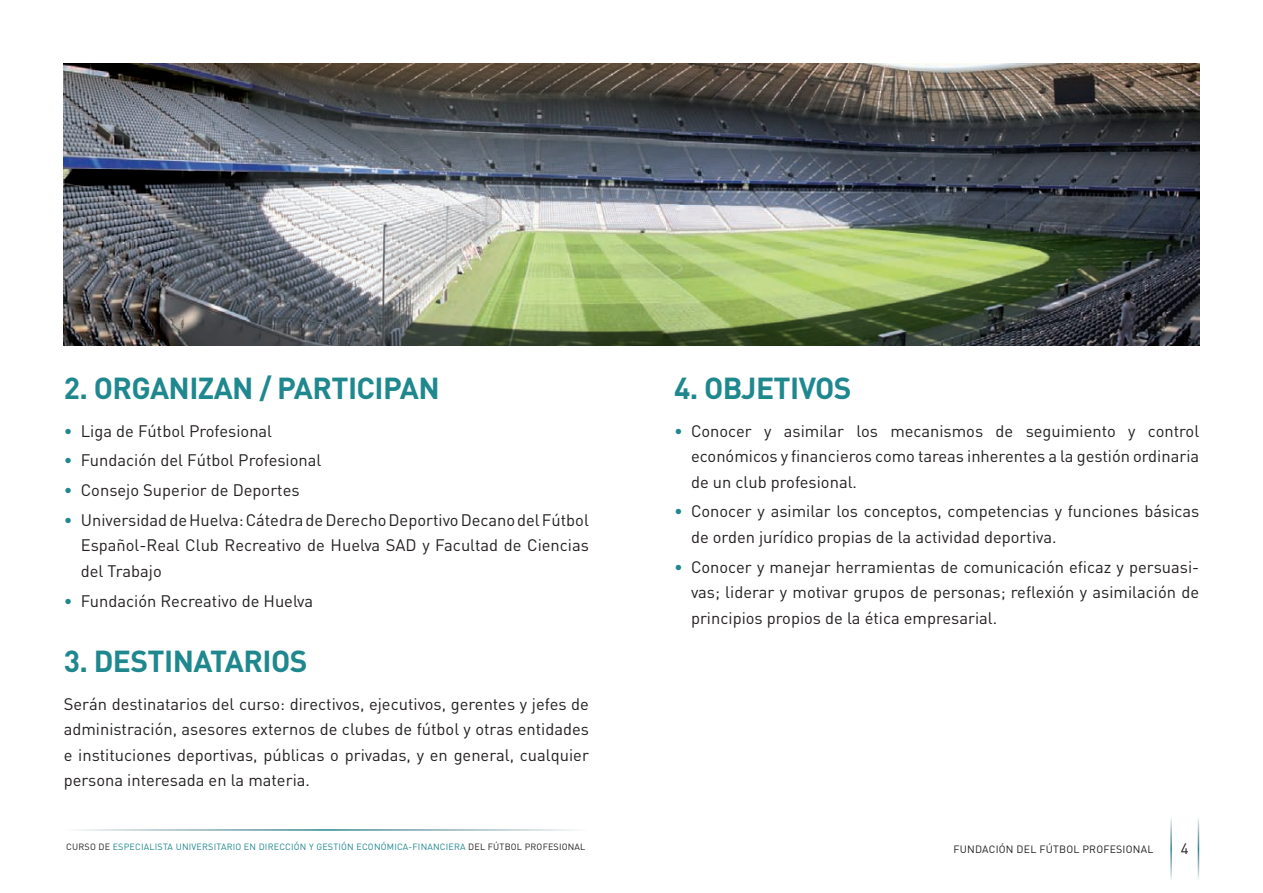
<style>
.page{position:relative;width:1263px;height:893px;background:#fff}
.page>*{position:absolute;margin:0;border:0;box-sizing:border-box;transform-origin:0 0}
.t1{font:700 30px "DIN";letter-spacing:-.02em;color:#1f888f}
.t2{font:16.5px/25.5px "DIN";color:#231f20;text-align:justify}
.t3{font:15px "DIN";color:#231f20}
.t4{font:10.5px "DIN";letter-spacing:.02em;color:#231f20}
.t5{font:9px "DIN";letter-spacing:.02em;color:#1f888f}
.s1{color:#1f888f}
.s2{color:#231f20}
</style>
<div class="page">
<img style="left:64px;top:64px;width:1135px;height:282px">
<p class="t1" style="left:64px;top:369px;width:377px">2. ORGANIZAN / PARTICIPAN</p>
<p class="t2" style="left:64px;top:417px;width:210px"><span class="s1">•</span> Liga de Fútbol Profesional</p>
<p class="t2" style="left:64px;top:447px;width:259px"><span class="s1">•</span> Fundación del Fútbol Profesional</p>
<p class="t2" style="left:64px;top:477px;width:237px"><span class="s1">•</span> Consejo Superior de Deportes</p>
<p class="t2" style="left:81px;top:507px;width:510px;text-indent:-17px"><span class="s1">•</span> Universidad de Huelva: Cátedra de Derecho Deportivo Decano del Fútbol Español-Real Club Recreativo de Huelva SAD y Facultad de Ciencias del Trabajo</p>
<p class="t2" style="left:64px;top:587px;width:251px"><span class="s1">•</span> Fundación Recreativo de Huelva</p>
<p class="t1" style="left:64px;top:642px;width:245px">3. DESTINATARIOS</p>
<p class="t2" style="left:64px;top:691px;width:527px">Serán destinatarios del curso: directivos, ejecutivos, gerentes y jefes de administración, asesores externos de clubes de fútbol y otras entidades e instituciones deportivas, públicas o privadas, y en general, cualquier persona interesada en la materia.</p>
<p class="t5" style="left:66px;top:841px;width:521px"><span class="s2">CURSO DE</span> ESPECIALISTA UNIVERSITARIO EN DIRECCIÓN Y GESTIÓN ECONÓMICA-FINANCIERA <span class="s2">DEL FÚTBOL PROFESIONAL</span></p>
<p class="t1" style="left:674px;top:369px;width:179px">4. OBJETIVOS</p>
<p class="t2" style="left:691px;top:417px;width:510px;text-indent:-17px"><span class="s1">•</span> Conocer y asimilar los mecanismos de seguimiento y control económicos y financieros como tareas inherentes a la gestión ordinaria de un club profesional.</p>
<p class="t2" style="left:691px;top:498px;width:510px;text-indent:-17px"><span class="s1">•</span> Conocer y asimilar los conceptos, competencias y funciones básicas de orden jurídico propias de la actividad deportiva.</p>
<p class="t2" style="left:691px;top:553px;width:510px;text-indent:-17px"><span class="s1">•</span> Conocer y manejar herramientas de comunicación eficaz y persuasi&shy;vas; liderar y motivar grupos de personas; reflexión y asimilación de principios propios de la ética empresarial.</p>
<p class="t4" style="left:953px;top:842px;width:201px">FUNDACIÓN DEL FÚTBOL PROFESIONAL</p>
<p class="t3" style="left:1181px;top:839px;width:9px">4</p>
</div>
